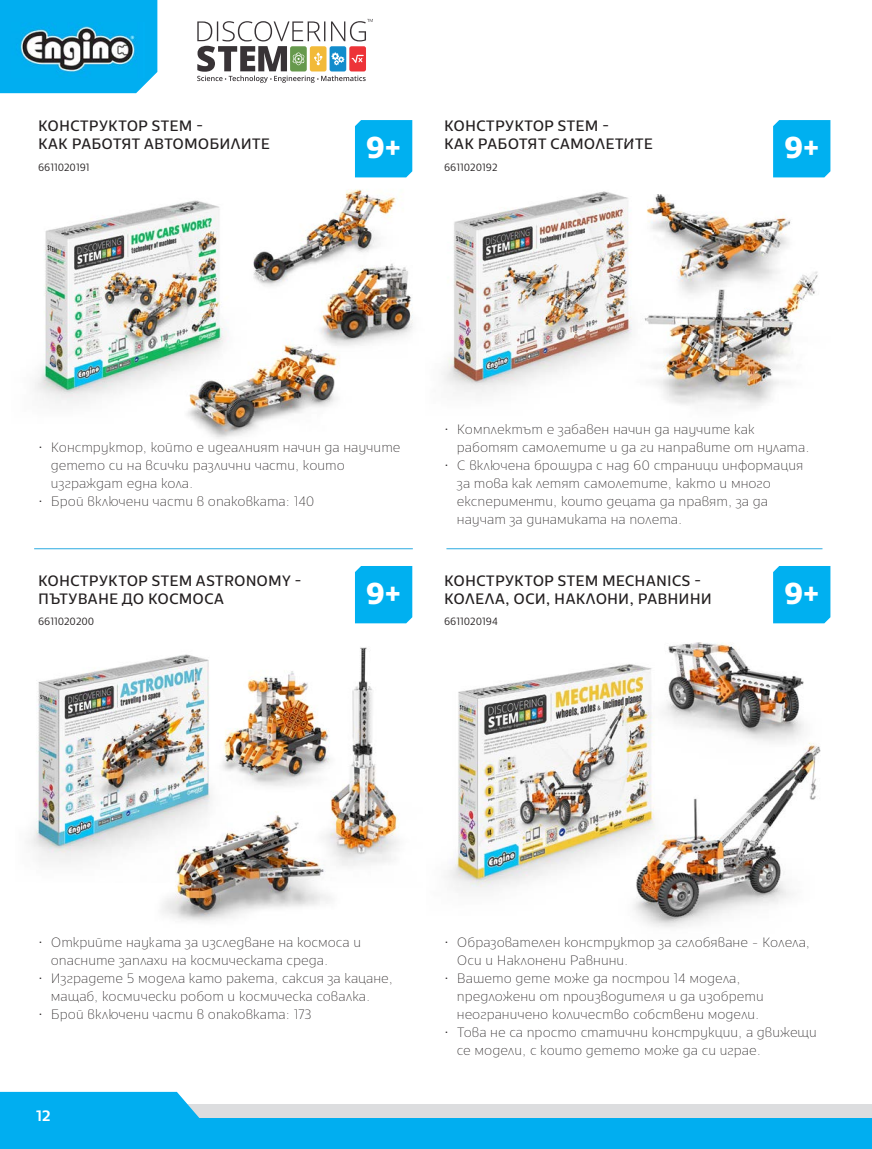
<style>
.page{position:relative;width:872px;height:1149px;background:#fff}
.page>*{position:absolute;margin:0;border:0;box-sizing:border-box;transform-origin:0 0}
.Title__33{font:700 30px "Cormac";color:#fff}
.Title__33-2{font:15px/18px "Cormac";color:#231f20}
.t1{font:500 15px "Cormac";color:#fff}
.t2{font:100 13.5px/18px "Cormac";color:#231f20}
.Art_Nomer_33{font:300 10.5px "Cormac";color:#231f20;scale:.95 1}
</style>
<div class="page">
<div style="left:0;top:1104px;width:872px;height:25px;background:#dcdddf"></div>
<svg style="left:0;top:1091px;width:200px;height:27px"></svg>
<div style="left:0;top:0;width:157px;height:93px;background:#01aef0"></div>
<hr style="left:869px;top:1118px;width:3px;height:30px;background:#01aef0">
<div style="left:0;top:1118px;width:871px;height:30px;background:#01aef0"></div>
<img style="left:12px;top:23px;width:132px;height:54px">
<img style="left:35px;top:200px;width:185px;height:203px">
<img style="left:253px;top:143px;width:160px;height:143px">
<img style="left:309px;top:242px;width:104px;height:103px">
<img style="left:167px;top:293px;width:189px;height:146px">
<img style="left:442px;top:191px;width:182px;height:204px">
<div style="left:773px;top:120px;width:57px;height:57px;background:#00b0f0"></div>
<div style="left:355px;top:120px;width:57px;height:57px;background:#00b0f0"></div>
<img style="left:618px;top:216px;width:200px;height:191px">
<img style="left:624px;top:142px;width:189px;height:189px">
<img style="left:456px;top:664px;width:192px;height:226px">
<img style="left:28px;top:654px;width:175px;height:209px">
<div style="left:773px;top:566px;width:57px;height:57px;background:#00b0f0"></div>
<div style="left:355px;top:566px;width:57px;height:40px;background:#00b0f0"></div>
<img style="left:203px;top:658px;width:7px;height:107px">
<img style="left:222px;top:606px;width:275px;height:281px">
<img style="left:152px;top:765px;width:195px;height:156px">
<img style="left:648px;top:596px;width:176px;height:112px">
<img style="left:607px;top:708px;width:214px;height:219px">
<hr style="left:34px;top:548px;width:379px;height:1px;background:#2baae1">
<hr style="left:446px;top:548px;width:376px;height:1px;background:#2baae1">
<svg style="left:197px;top:19px;width:176px;height:64px"></svg>
<p class="Title__33-2" style="left:38px;top:117px;width:234px">КОНСТРУКТОР STEM -<br>КАК РАБОТЯТ АВТОМОБИЛИТЕ</p>
<p class="Title__33-2" style="left:444px;top:117px;width:167px">КОНСТРУКТОР STEM -</p>
<p class="Title__33" style="left:366px;top:127px;width:36px">9+</p>
<p class="Title__33-2" style="left:444px;top:135px;width:210px">КАК РАБОТЯТ САМОЛЕТИТЕ</p>
<p class="Title__33" style="left:784px;top:127px;width:36px">9+</p>
<p class="Art_Nomer_33" style="left:38px;top:161px;width:56px">6611020191</p>
<p class="Art_Nomer_33" style="left:444px;top:161px;width:58px">6611020192</p>
<p class="t2" style="left:51px;top:437px;width:351px;text-indent:-13px">• Конструктор, който е идеалният начин да научите детето си на всички различни части, които изграждат една кола.</p>
<p class="t2" style="left:38px;top:491px;width:278px">• Брой включени части в опаковката: 140</p>
<p class="t2" style="left:457px;top:420px;width:354px;text-indent:-13px">• Комплектът е забавен начин да научите как работят самолетите и да ги направите от нулата.</p>
<p class="t2" style="left:457px;top:456px;width:348px;text-indent:-13px">• С включена брошура с над 60 страници информация за това как летят самолетите, както и много експерименти, които децата да правят, за да научат за динамиката на полета.</p>
<p class="Title__33-2" style="left:38px;top:571px;width:265px">КОНСТРУКТОР STEM ASTRONOMY -<br>ПЪТУВАНЕ ДО КОСМОСА</p>
<p class="Title__33" style="left:366px;top:573px;width:36px">9+</p>
<p class="Title__33" style="left:784px;top:573px;width:36px">9+</p>
<p class="Title__33-2" style="left:444px;top:571px;width:269px">КОНСТРУКТОР STEM MECHANICS -<br>КОЛЕЛА, ОСИ, НАКЛОНИ, РАВНИНИ</p>
<p class="Art_Nomer_33" style="left:38px;top:614px;width:61px">6611020200</p>
<p class="Art_Nomer_33" style="left:444px;top:614px;width:58px">6611020194</p>
<p class="t2" style="left:51px;top:932px;width:312px;text-indent:-13px">• Открийте науката за изследване на космоса и опасните заплахи на космическата среда.</p>
<p class="t2" style="left:51px;top:968px;width:344px;text-indent:-13px">• Изградете 5 модела като ракета, саксия за кацане, мащаб, космически робот и космическа совалка.</p>
<p class="t2" style="left:38px;top:1004px;width:275px">• Брой включени части в опаковката: 173</p>
<p class="t1" style="left:36px;top:1105px;width:16px">12</p>
<p class="t2" style="left:457px;top:932px;width:355px;text-indent:-13px">• Образователен конструктор за сглобяване - Колела,<br>Оси и Наклонени Равнини.</p>
<p class="t2" style="left:457px;top:968px;width:308px;text-indent:-13px">• Вашето дете може да построи 14 модела, предложени от производителя и да изобрети неограничено количество собствени модели.</p>
<p class="t2" style="left:457px;top:1022px;width:361px;text-indent:-13px">• Това не са просто статични конструкции, а движещи се модели, с които детето може да си играе.</p>
</div>
